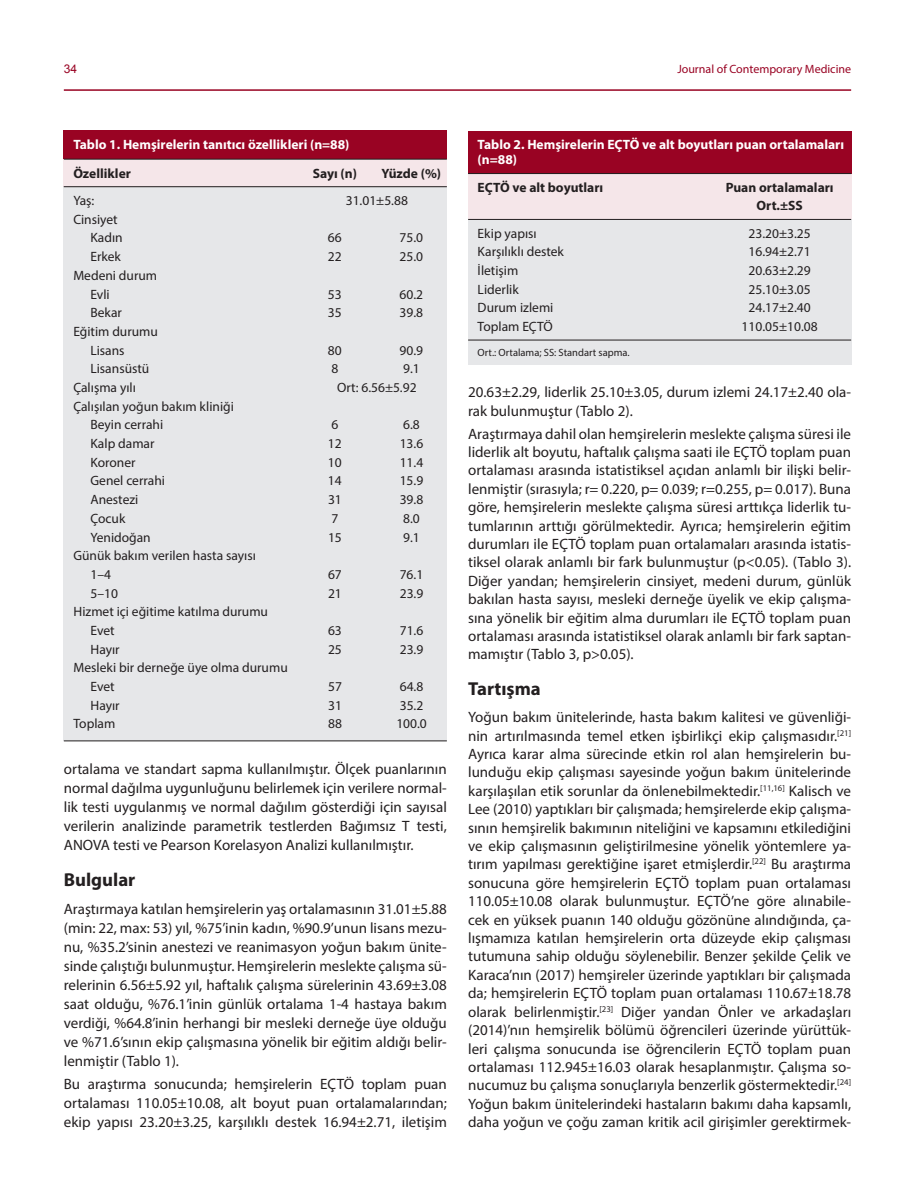
<style>
.page{position:relative;width:915px;height:1191px;background:#fff}
.page>*{position:absolute;margin:0;border:0;box-sizing:border-box;transform-origin:0 0}
.t1{font:700 18.75px "Myriad Pro";color:#231f20}
.t2{font:15px/18.5px "Myriad Pro";color:#231f20;text-align:justify}
.t3{font:13.5px/18.8px "Myriad Pro";color:#231f20}
.t4{font:700 13.5px/14.4px "Myriad Pro";color:#fff}
.t5{font:700 13.5px/18px "Myriad Pro";color:#231f20;text-align:center}
.t6{font:12px "Myriad Pro";color:#990323}
.t7{font:12px "Arial";color:#990323}
.t8{font:10.5px "Myriad Pro";color:#231f20}
</style>
<div class="page">
<hr style="left:64px;top:89px;width:786px;height:2px;background:#990323">
<div style="left:64px;top:131px;width:382px;height:28px;background:#990323"></div>
<div style="left:64px;top:187px;width:382px;height:554px;background:#e6e7e9"></div>
<div style="left:64px;top:159px;width:382px;height:28px;background:#f5e6e9"></div>
<hr style="left:64px;top:186px;width:382px;height:1px;background:#231f20">
<hr style="left:64px;top:159px;width:382px;height:1px;background:#231f20">
<hr style="left:64px;top:740px;width:382px;height:1px;background:#231f20">
<div style="left:468px;top:131px;width:382px;height:42px;background:#990323"></div>
<div style="left:468px;top:219px;width:382px;height:146px;background:#e6e7e9"></div>
<div style="left:468px;top:173px;width:382px;height:46px;background:#f5e6e9"></div>
<hr style="left:468px;top:219px;width:382px;height:1px;background:#231f20">
<hr style="left:468px;top:173px;width:382px;height:1px;background:#231f20">
<hr style="left:468px;top:340px;width:382px;height:1px;background:#231f20">
<p class="t7" style="left:64px;top:60px;width:15px">34</p>
<p class="t6" style="left:677px;top:61px;width:175px">Journal of Contemporary Medicine</p>
<p class="t4" style="left:73px;top:137px;width:277px">Tablo 1. Hemşirelerin tanıtıcı özellikleri (n=88)</p>
<p class="t5" style="left:73px;top:164px;width:59px">Özellikler</p>
<p class="t5" style="left:312px;top:164px;width:46px">Sayı (n)</p>
<p class="t5" style="left:381px;top:164px;width:61px">Yüzde (%)</p>
<p class="t3" style="left:73px;top:191px;width:23px">Yaş:</p>
<p class="t3" style="left:345px;top:191px;width:64px">31.01±5.88</p>
<p class="t3" style="left:90px;top:210px;width:34px;text-indent:-17px">Cinsiyet<br>Kadın</p>
<p class="t3" style="left:328px;top:228px;width:15px">66</p>
<p class="t3" style="left:399px;top:228px;width:25px">75.0</p>
<p class="t3" style="left:90px;top:247px;width:32px">Erkek</p>
<p class="t3" style="left:328px;top:247px;width:15px">22</p>
<p class="t3" style="left:399px;top:247px;width:25px">25.0</p>
<p class="t3" style="left:90px;top:266px;width:68px;text-indent:-17px">Medeni durum<br>Evli</p>
<p class="t3" style="left:328px;top:284px;width:15px">53</p>
<p class="t3" style="left:399px;top:284px;width:25px">60.2</p>
<p class="t3" style="left:90px;top:303px;width:33px">Bekar</p>
<p class="t3" style="left:328px;top:303px;width:15px">35</p>
<p class="t3" style="left:399px;top:303px;width:25px">39.8</p>
<p class="t3" style="left:90px;top:322px;width:69px;text-indent:-17px">Eğitim durumu<br>Lisans</p>
<p class="t3" style="left:328px;top:340px;width:15px">80</p>
<p class="t3" style="left:399px;top:340px;width:25px">90.9</p>
<p class="t3" style="left:90px;top:359px;width:60px">Lisansüstü</p>
<p class="t3" style="left:331px;top:359px;width:8px">8</p>
<p class="t3" style="left:403px;top:359px;width:18px">9.1</p>
<p class="t3" style="left:73px;top:378px;width:64px">Çalışma yılı</p>
<p class="t3" style="left:337px;top:378px;width:81px">Ort: 6.56±5.92</p>
<p class="t3" style="left:90px;top:396px;width:145px;text-indent:-17px">Çalışılan yoğun bakım kliniği<br>Beyin cerrahi</p>
<p class="t3" style="left:331px;top:415px;width:8px">6</p>
<p class="t3" style="left:403px;top:415px;width:18px">6.8</p>
<p class="t3" style="left:90px;top:434px;width:66px">Kalp damar</p>
<p class="t3" style="left:328px;top:434px;width:15px">12</p>
<p class="t3" style="left:399px;top:434px;width:25px">13.6</p>
<p class="t3" style="left:90px;top:452px;width:47px">Koroner</p>
<p class="t3" style="left:328px;top:452px;width:15px">10</p>
<p class="t3" style="left:399px;top:452px;width:25px">11.4</p>
<p class="t3" style="left:90px;top:471px;width:76px">Genel cerrahi</p>
<p class="t3" style="left:328px;top:471px;width:15px">14</p>
<p class="t3" style="left:399px;top:471px;width:25px">15.9</p>
<p class="t3" style="left:90px;top:490px;width:49px">Anestezi</p>
<p class="t3" style="left:328px;top:490px;width:15px">31</p>
<p class="t3" style="left:399px;top:490px;width:25px">39.8</p>
<p class="t3" style="left:90px;top:509px;width:36px">Çocuk</p>
<p class="t3" style="left:331px;top:509px;width:8px">7</p>
<p class="t3" style="left:403px;top:509px;width:18px">8.0</p>
<p class="t3" style="left:90px;top:527px;width:62px">Yenidoğan</p>
<p class="t3" style="left:328px;top:527px;width:15px">15</p>
<p class="t3" style="left:403px;top:527px;width:18px">9.1</p>
<p class="t3" style="left:90px;top:546px;width:167px;text-indent:-17px">Günük bakım verilen hasta sayısı<br>1–4</p>
<p class="t3" style="left:328px;top:565px;width:15px">67</p>
<p class="t3" style="left:399px;top:565px;width:25px">76.1</p>
<p class="t3" style="left:90px;top:583px;width:29px">5–10</p>
<p class="t3" style="left:328px;top:583px;width:15px">21</p>
<p class="t3" style="left:399px;top:583px;width:25px">23.9</p>
<p class="t3" style="left:90px;top:602px;width:179px;text-indent:-17px">Hizmet içi eğitime katılma durumu<br>Evet</p>
<p class="t3" style="left:328px;top:621px;width:15px">63</p>
<p class="t3" style="left:399px;top:621px;width:25px">71.6</p>
<p class="t3" style="left:90px;top:639px;width:31px">Hayır</p>
<p class="t3" style="left:328px;top:639px;width:15px">25</p>
<p class="t3" style="left:399px;top:639px;width:25px">23.9</p>
<p class="t3" style="left:90px;top:658px;width:199px;text-indent:-17px">Mesleki bir derneğe üye olma durumu<br>Evet</p>
<p class="t3" style="left:328px;top:677px;width:15px">57</p>
<p class="t3" style="left:399px;top:677px;width:25px">64.8</p>
<p class="t3" style="left:90px;top:695px;width:31px">Hayır</p>
<p class="t3" style="left:328px;top:695px;width:15px">31</p>
<p class="t3" style="left:399px;top:695px;width:25px">35.2</p>
<p class="t3" style="left:73px;top:714px;width:43px">Toplam</p>
<p class="t3" style="left:328px;top:714px;width:15px">88</p>
<p class="t3" style="left:396px;top:714px;width:32px">100.0</p>
<p class="t2" style="left:64px;top:759px;width:384px;line-height:19px">ortalama ve standart sapma kullanılmıştır. Ölçek puanlarının normal dağılma uygunluğunu belirlemek için verilere normal&shy;lik testi uygulanmış ve normal dağılım gösterdiği için sayısal verilerin analizinde parametrik testlerden Bağımsız T testi, ANOVA testi ve Pearson Korelasyon Analizi kullanılmıştır.</p>
<p class="t1" style="left:64px;top:867px;width:73px">Bulgular</p>
<p class="t2" style="left:64px;top:898px;width:384px;line-height:19px">Araştırmaya katılan hemşirelerin yaş ortalamasının 31.01±5.88 (min: 22, max: 53) yıl, %75’inin kadın, %90.9’unun lisans mezu&shy;nu, %35.2’sinin anestezi ve reanimasyon yoğun bakım ünite&shy;sinde çalıştığı bulunmuştur. Hemşirelerin meslekte çalışma sü&shy;relerinin 6.56±5.92 yıl, haftalık çalışma sürelerinin 43.69±3.08 saat olduğu, %76.1’inin günlük ortalama 1-4 hastaya bakım verdiği, %64.8’inin herhangi bir mesleki derneğe üye olduğu ve %71.6’sının ekip çalışmasına yönelik bir eğitim aldığı belir&shy;lenmiştir (Tablo 1).</p>
<p class="t2" style="left:64px;top:1074px;width:384px;line-height:19px">Bu araştırma sonucunda; hemşirelerin EÇTÖ toplam puan ortalaması 110.05±10.08, alt boyut puan ortalamalarından; ekip yapısı 23.20±3.25, karşılıklı destek 16.94±2.71, iletişim</p>
<p class="t4" style="left:477px;top:137px;width:368px">Tablo 2. Hemşirelerin EÇTÖ ve alt boyutları puan ortalamaları (n=88)</p>
<p class="t5" style="left:477px;top:178px;width:127px">EÇTÖ ve alt boyutları</p>
<p class="t5" style="left:725px;top:178px;width:109px">Puan ortalamaları<br>Ort.±SS</p>
<p class="t3" style="left:477px;top:223px;width:61px">Ekip yapısı</p>
<p class="t3" style="left:748px;top:223px;width:64px">23.20±3.25</p>
<p class="t3" style="left:477px;top:242px;width:88px">Karşılıklı destek</p>
<p class="t3" style="left:748px;top:242px;width:64px">16.94±2.71</p>
<p class="t3" style="left:477px;top:261px;width:42px">İletişim</p>
<p class="t3" style="left:748px;top:261px;width:64px">20.63±2.29</p>
<p class="t3" style="left:477px;top:279px;width:43px">Liderlik</p>
<p class="t3" style="left:748px;top:279px;width:64px">25.10±3.05</p>
<p class="t3" style="left:477px;top:298px;width:77px">Durum izlemi</p>
<p class="t3" style="left:748px;top:298px;width:64px">24.17±2.40</p>
<p class="t3" style="left:477px;top:317px;width:77px">Toplam EÇTÖ</p>
<p class="t3" style="left:741px;top:317px;width:77px">110.05±10.08</p>
<p class="t8" style="left:477px;top:346px;width:153px">Ort.: Ortalama; SS: Standart sapma.</p>
<p class="t2" style="left:468px;top:383px;width:384px">20.63±2.29, liderlik 25.10±3.05, durum izlemi 24.17±2.40 ola&shy;rak bulunmuştur (Tablo 2).</p>
<p class="t2" style="left:468px;top:424px;width:384px">Araştırmaya dahil olan hemşirelerin meslekte çalışma süresi ile liderlik alt boyutu, haftalık çalışma saati ile EÇTÖ toplam puan ortalaması arasında istatistiksel açıdan anlamlı bir ilişki belir&shy;lenmiştir (sırasıyla; r= 0.220, p= 0.039; r=0.255, p= 0.017). Buna göre, hemşirelerin meslekte çalışma süresi arttıkça liderlik tu&shy;tumlarının arttığı görülmektedir. Ayrıca; hemşirelerin eğitim durumları ile EÇTÖ toplam puan ortalamaları arasında istatis&shy;tiksel olarak anlamlı bir fark bulunmuştur (p&lt;0.05). (Tablo 3).<br>Diğer yandan; hemşirelerin cinsiyet, medeni durum, günlük bakılan hasta sayısı, mesleki derneğe üyelik ve ekip çalışma&shy;sına yönelik bir eğitim alma durumları ile EÇTÖ toplam puan ortalaması arasında istatistiksel olarak anlamlı bir fark saptan&shy;mamıştır (Tablo 3, p&gt;0.05).</p>
<p class="t1" style="left:468px;top:676px;width:74px">Tartışma</p>
<p class="t2" style="left:468px;top:707px;width:384px">Yoğun bakım ünitelerinde, hasta bakım kalitesi ve güvenliği&shy;nin artırılmasında temel etken işbirlikçi ekip çalışmasıdır.<sup>[21] </sup>Ayrıca karar alma sürecinde etkin rol alan hemşirelerin bu&shy;lunduğu ekip çalışması sayesinde yoğun bakım ünitelerinde karşılaşılan etik sorunlar da önlenebilmektedir.<sup>[11,16]</sup> Kalisch ve Lee (2010) yaptıkları bir çalışmada; hemşirelerde ekip çalışma&shy;sının hemşirelik bakımının niteliğini ve kapsamını etkilediğini ve ekip çalışmasının geliştirilmesine yönelik yöntemlere ya&shy;tırım yapılması gerektiğine işaret etmişlerdir.<sup>[22]</sup> Bu araştırma sonucuna göre hemşirelerin EÇTÖ toplam puan ortalaması 110.05±10.08 olarak bulunmuştur. EÇTÖ’ne göre alınabile&shy;cek en yüksek puanın 140 olduğu gözönüne alındığında, ça&shy;lışmamıza katılan hemşirelerin orta düzeyde ekip çalışması tutumuna sahip olduğu söylenebilir. Benzer şekilde Çelik ve Karaca’nın (2017) hemşireler üzerinde yaptıkları bir çalışmada da; hemşirelerin EÇTÖ toplam puan ortalaması 110.67±18.78 olarak belirlenmiştir.<sup>[23]</sup> Diğer yandan Önler ve arkadaşları (2014)’nın hemşirelik bölümü öğrencileri üzerinde yürüttük&shy;leri çalışma sonucunda ise öğrencilerin EÇTÖ toplam puan ortalaması 112.945±16.03 olarak hesaplanmıştır. Çalışma so&shy;nucumuz bu çalışma sonuçlarıyla benzerlik göstermektedir.<sup>[24] </sup>Yoğun bakım ünitelerindeki hastaların bakımı daha kapsamlı, daha yoğun ve çoğu zaman kritik acil girişimler gerektirmek-</p>
</div>
